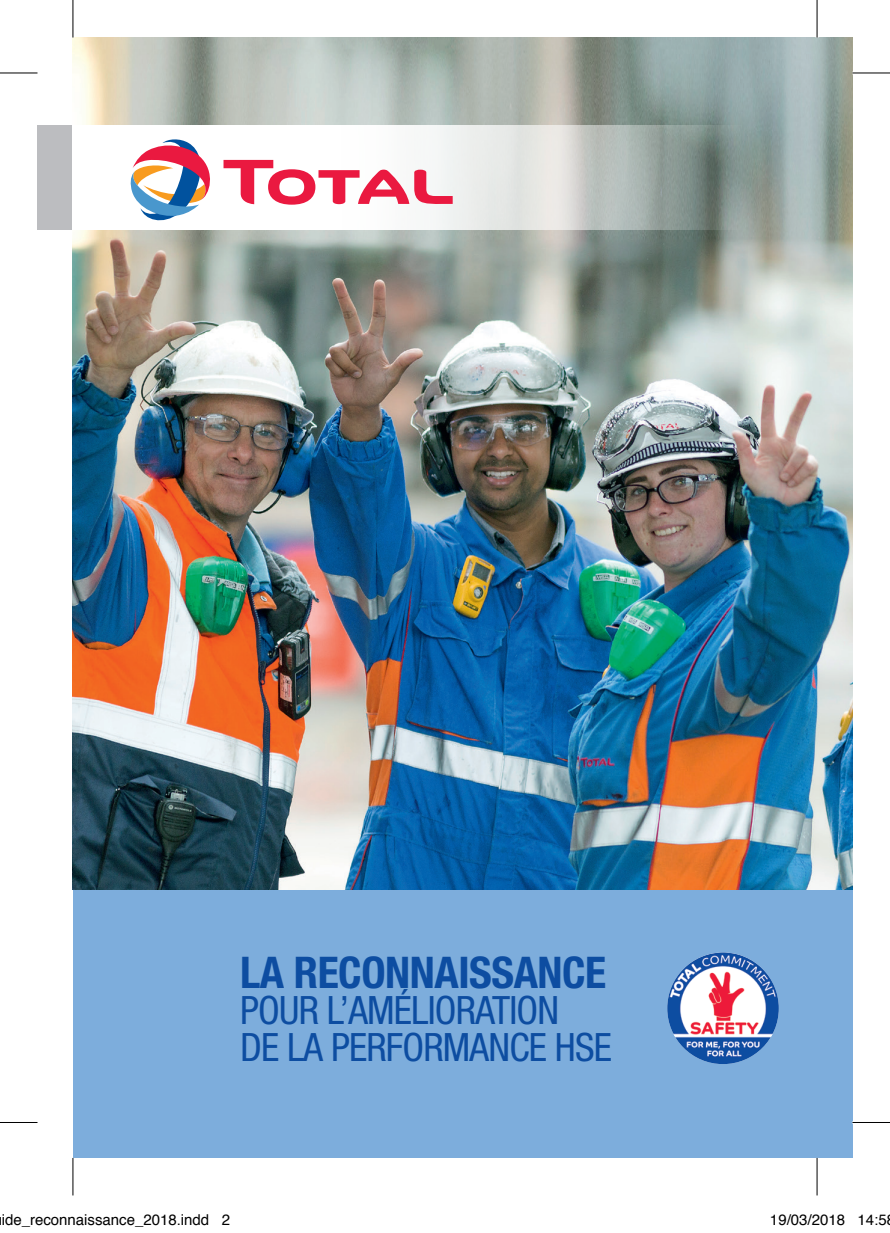
<style>
.page{position:relative;width:890px;height:1233px;background:#fff}
.page>*{position:absolute;margin:0;border:0;box-sizing:border-box;transform-origin:0 0}
.t1{font:700 condensed 43.75px "Helvetica Neue";letter-spacing:-.01em;color:#0d4da1}
.t2{font:condensed 39px/36.2px "Helvetica Neue";letter-spacing:-.02em;color:#0d4da1}
.t3{font:15px "Helvetica";color:#000}
</style>
<div class="page">
<div style="left:38px;top:125px;width:35px;height:105px;background:#bcbdc0"></div>
<div style="left:73px;top:38px;width:779px;height:1119px;background:#7daddc"></div>
<img style="left:73px;top:37px;width:779px;height:852px">
<svg style="left:73px;top:125px;width:744px;height:105px;background:#ced4d1"></svg>
<svg style="left:224px;top:160px;width:229px;height:45px;background:#f4a5b4"></svg>
<svg style="left:130px;top:138px;width:85px;height:88px;background:#c8b2be"></svg>
<img style="left:667px;top:952px;width:112px;height:111px;border-radius:56px">
<svg style="left:815px;top:0;width:4px;height:38px"></svg>
<svg style="left:815px;top:1157px;width:4px;height:38px"></svg>
<hr style="left:0;top:73px;width:38px;height:1px;background:#000">
<hr style="left:852px;top:73px;width:38px;height:1px;background:#000">
<hr style="left:0;top:1121px;width:38px;height:1px;background:#000">
<hr style="left:852px;top:1121px;width:38px;height:1px;background:#000">
<hr style="left:73px;top:0;width:1px;height:38px;background:#000">
<hr style="left:73px;top:1157px;width:1px;height:38px;background:#000">
<hr style="left:817px;top:0;width:1px;height:38px;background:#000">
<hr style="left:817px;top:1157px;width:1px;height:38px;background:#000">
<p class="t1" style="left:240px;top:945px;width:368px">LA RECONNAISSANCE</p>
<p class="t2" style="left:240px;top:991px;width:373px">POUR L’AMÉLIORATION<br>DE LA PERFORMANCE HSE</p>
<p class="t3" style="left:2px;top:1210px;width:230px">ide_reconnaissance_2018.indd 2</p>
<p class="t3" style="left:770px;top:1210px;width:118px">19/03/2018 14:5</p>
</div>
